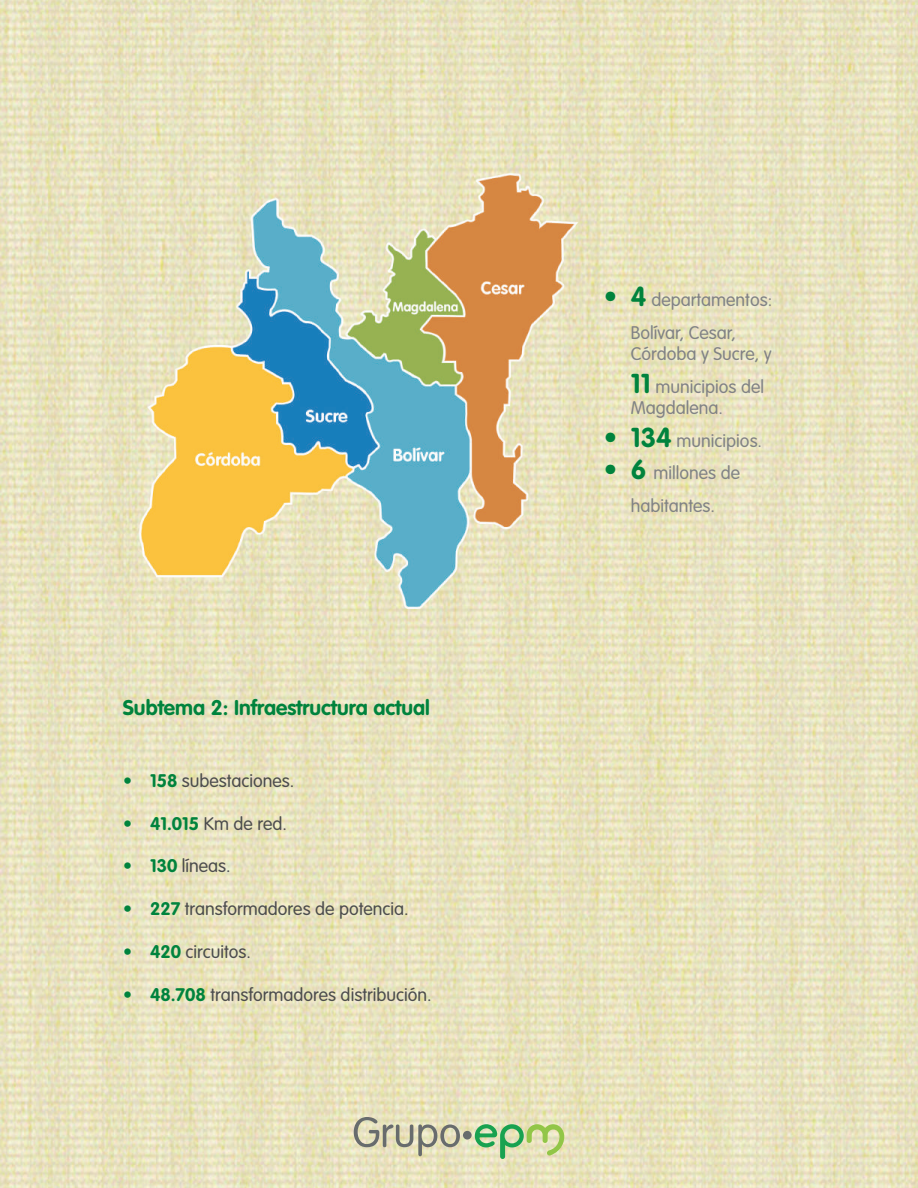
<style>
.page{position:relative;width:918px;height:1188px;background:#fff}
.page>*{position:absolute;margin:0;border:0;box-sizing:border-box;transform-origin:0 0}
.t1{font:700 21px "VAG Rounded Std";color:#00833d}
.t2{font:300 18px "VAG Rounded Std";color:#4b4c4d}
.t3{font:300 18px/32.4px "VAG Rounded Std";color:#808285;text-align:center}
.s1{font-weight:700;color:#00833d}
.s2{font-weight:700;font-size:27px;color:#00833d}
</style>
<div class="page">
<img style="left:0;top:0;width:918px;height:1188px">
<img style="left:120px;top:161px;width:474px;height:460px">
<svg style="left:354px;top:1117px;width:106px;height:39px;background:#c8c5a9"></svg>
<svg style="left:475px;top:1124px;width:89px;height:35px;background:#b2d197"></svg>
<div style="left:463px;top:1131px;width:9px;height:9px;background:#686c6d;border-radius:50%"></div>
<p class="t1" style="left:123px;top:695px;width:309px">Subtema 2: Infraestructura actual</p>
<p class="t2" style="left:123px;top:770px;width:173px"><span class="s1">• 158</span> subestaciones.</p>
<p class="t2" style="left:123px;top:813px;width:165px"><span class="s1">• 41.015</span> Km de red.</p>
<p class="t2" style="left:123px;top:856px;width:109px"><span class="s1">• 130</span> líneas.</p>
<p class="t2" style="left:123px;top:899px;width:287px"><span class="s1">• 227</span> transformadores de potencia.</p>
<p class="t2" style="left:123px;top:941px;width:130px"><span class="s1">• 420</span> circuitos.</p>
<p class="t2" style="left:123px;top:984px;width:310px"><span class="s1">• 48.708</span> transformadores distribución.</p>
<p class="t3" style="left:604px;top:285px;width:170px"><span class="s2">• 4</span> departamentos:<br>Bolívar, Cesar,</p>
<p class="t3" style="left:631px;top:339px;width:143px;text-align:left">Córdoba y Sucre, y<br><span class="s2">11</span> municipios del</p>
<p class="t3" style="left:631px;top:393px;width:94px">Magdalena.</p>
<p class="t3" style="left:604px;top:425px;width:160px"><span class="s2">• 134</span> municipios.</p>
<p class="t3" style="left:604px;top:457px;width:138px"><span class="s2">• 6</span> millones de habitantes.</p>
</div>
